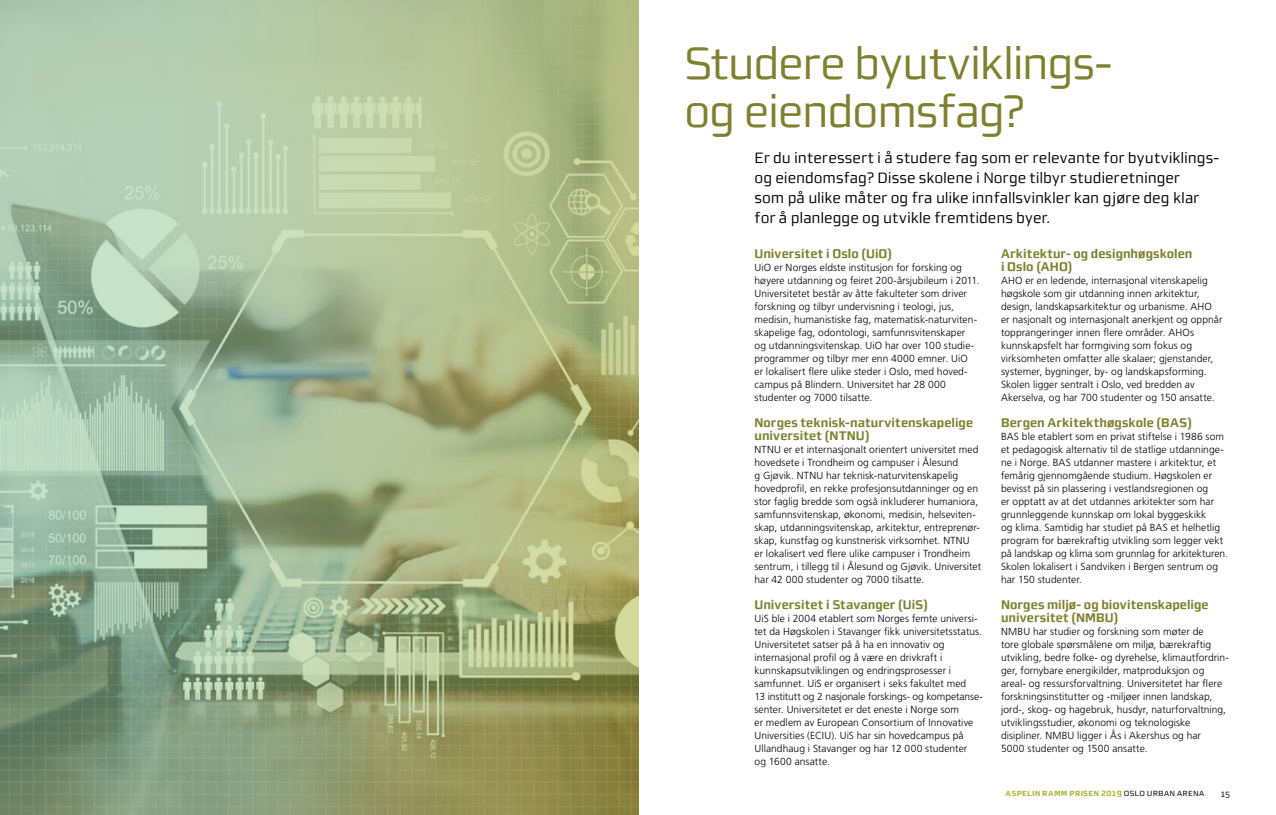
<style>
.page{position:relative;width:1276px;height:815px;background:#fff}
.page>*{position:absolute;margin:0;border:0;box-sizing:border-box;transform-origin:0 0}
.t1{font:45px/47.5px "Morgan Sn Office";letter-spacing:-.035em;color:#7e812e}
.t2{font:15px/20px "Morgan Sn Office";letter-spacing:-.005em;color:#000}
.t3{font:700 12.5px/13px "Morgan Sn Office";letter-spacing:.005em;color:#7e812e}
.t4{font:300 10.25px/13px "Frutiger";letter-spacing:.005em;color:#000}
.t5{font:700 8.75px "Morgan Sn Expert";letter-spacing:.025em;color:#abb639}
.t6{font:8.75px "Morgan Sn Office";color:#000}
.s1{font-family:"Morgan Sn Caps";font-weight:400;color:#000}
</style>
<div class="page">
<svg style="left:0;top:0;width:638px;height:815px;background:#a2b48d"></svg>
<h1 class="t1" style="left:684px;top:39px;width:429px">Studere byutviklings&shy;og eiendomsfag?</h1>
<p class="t2" style="left:754px;top:148px;width:466px">Er du interessert i å studere fag som er relevante for byutviklings&shy;og eiendomsfag? Disse skolene i Norge tilbyr studieretninger<br>som på ulike måter og fra ulike innfallsvinkler kan gjøre deg klar for å planlegge og utvikle fremtidens byer.</p>
<p class="t3" style="left:754px;top:247px;width:139px">Universitet i Oslo (UiO)</p>
<p class="t4" style="left:754px;top:261px;width:227px">UiO er Norges eldste institusjon for forsking og høyere utdanning og feiret 200-årsjubileum i 2011.<br>Universitetet består av åtte fakulteter som driver forskning og tilbyr undervisning i teologi, jus, medisin, humanistiske fag, matematisk-naturviten&shy;skapelige fag, odontologi, samfunnsvitenskaper<br>og utdanningsvitenskap. UiO har over 100 studie&shy;programmer og tilbyr mer enn 4000 emner. UiO<br>er lokalisert flere ulike steder i Oslo, med hoved&shy;campus på Blindern. Universitet har 28 000 studenter og 7000 tilsatte.</p>
<p class="t3" style="left:754px;top:416px;width:220px">Norges teknisk-naturvitenskapelige universitet (NTNU)</p>
<p class="t4" style="left:754px;top:443px;width:228px">NTNU er et internasjonalt orientert universitet med hovedsete i Trondheim og campuser i Ålesund<br>g Gjøvik. NTNU har teknisk-naturvitenskapelig hovedprofil, en rekke profesjonsutdanninger og en stor faglig bredde som også inkluderer humaniora, samfunnsvitenskap, økonomi, medisin, helseviten&shy;skap, utdanningsvitenskap, arkitektur, entreprenør&shy;skap, kunstfag og kunstnerisk virksomhet. NTNU<br>er lokalisert ved flere ulike campuser i Trondheim sentrum, i tillegg til i Ålesund og Gjøvik. Universitet har 42 000 studenter og 7000 tilsatte.</p>
<p class="t3" style="left:754px;top:598px;width:175px">Universitet i Stavanger (UiS)</p>
<p class="t4" style="left:754px;top:612px;width:230px">UiS ble i 2004 etablert som Norges femte universi&shy;tet da Høgskolen i Stavanger fikk universitetsstatus.<br>Universitetet satser på å ha en innovativ og internasjonal profil og å være en drivkraft i kunnskapsutviklingen og endringsprosesser i samfunnet. UiS er organisert i seks fakultet med<br>13 institutt og 2 nasjonale forskings- og kompetanse&shy;senter. Universitetet er det eneste i Norge som<br>er medlem av European Consortium of Innovative Universities (ECIU). UiS har sin hovedcampus på Ullandhaug i Stavanger og har 12 000 studenter<br>og 1600 ansatte.</p>
<p class="t3" style="left:1001px;top:247px;width:193px">Arkitektur- og designhøgskolen i Oslo (AHO)</p>
<p class="t4" style="left:1001px;top:274px;width:223px">AHO er en ledende, internasjonal vitenskapelig høgskole som gir utdanning innen arkitektur, design, landskapsarkitektur og urbanisme. AHO er nasjonalt og internasjonalt anerkjent og oppnår topprangeringer innen flere områder. AHOs kunnskapsfelt har formgiving som fokus og virksomheten omfatter alle skalaer; gjenstander, systemer, bygninger, by- og landskapsforming.<br>Skolen ligger sentralt i Oslo, ved bredden av Akerselva, og har 700 studenter og 150 ansatte.</p>
<p class="t3" style="left:1001px;top:416px;width:192px">Bergen Arkitekthøgskole (BAS)</p>
<p class="t4" style="left:1001px;top:430px;width:228px">BAS ble etablert som en privat stiftelse i 1986 som et pedagogisk alternativ til de statlige utdanninge&shy;ne i Norge. BAS utdanner mastere i arkitektur, et femårig gjennomgående studium. Høgskolen er bevisst på sin plassering i vestlandsregionen og<br>er opptatt av at det utdannes arkitekter som har grunnleggende kunnskap om lokal byggeskikk<br>og klima. Samtidig har studiet på BAS et helhetlig program for bærekraftig utvikling som legger vekt på landskap og klima som grunnlag for arkitekturen.<br>Skolen lokalisert i Sandviken i Bergen sentrum og har 150 studenter.</p>
<p class="t3" style="left:1001px;top:598px;width:209px">Norges miljø- og biovitenskapelige universitet (NMBU)</p>
<p class="t4" style="left:1001px;top:625px;width:229px">NMBU har studier og forskning som møter de<br>tore globale spørsmålene om miljø, bærekraftig utvikling, bedre folke- og dyrehelse, klimautfordrin&shy;ger, fornybare energikilder, matproduksjon og areal- og ressursforvaltning. Universitetet har flere forskningsinstitutter og -miljøer innen landskap, jord-, skog- og hagebruk, husdyr, naturforvaltning, utviklingsstudier, økonomi og teknologiske disipliner. NMBU ligger i Ås i Akershus og har<br>5000 studenter og 1500 ansatte.</p>
<p class="t5" style="left:1005px;top:788px;width:200px">ASPELIN RAMM PRISEN 2019 <span class="s1">OSLO URBAN ARENA</span></p>
<p class="t6" style="left:1220px;top:789px;width:11px">15</p>
</div>
